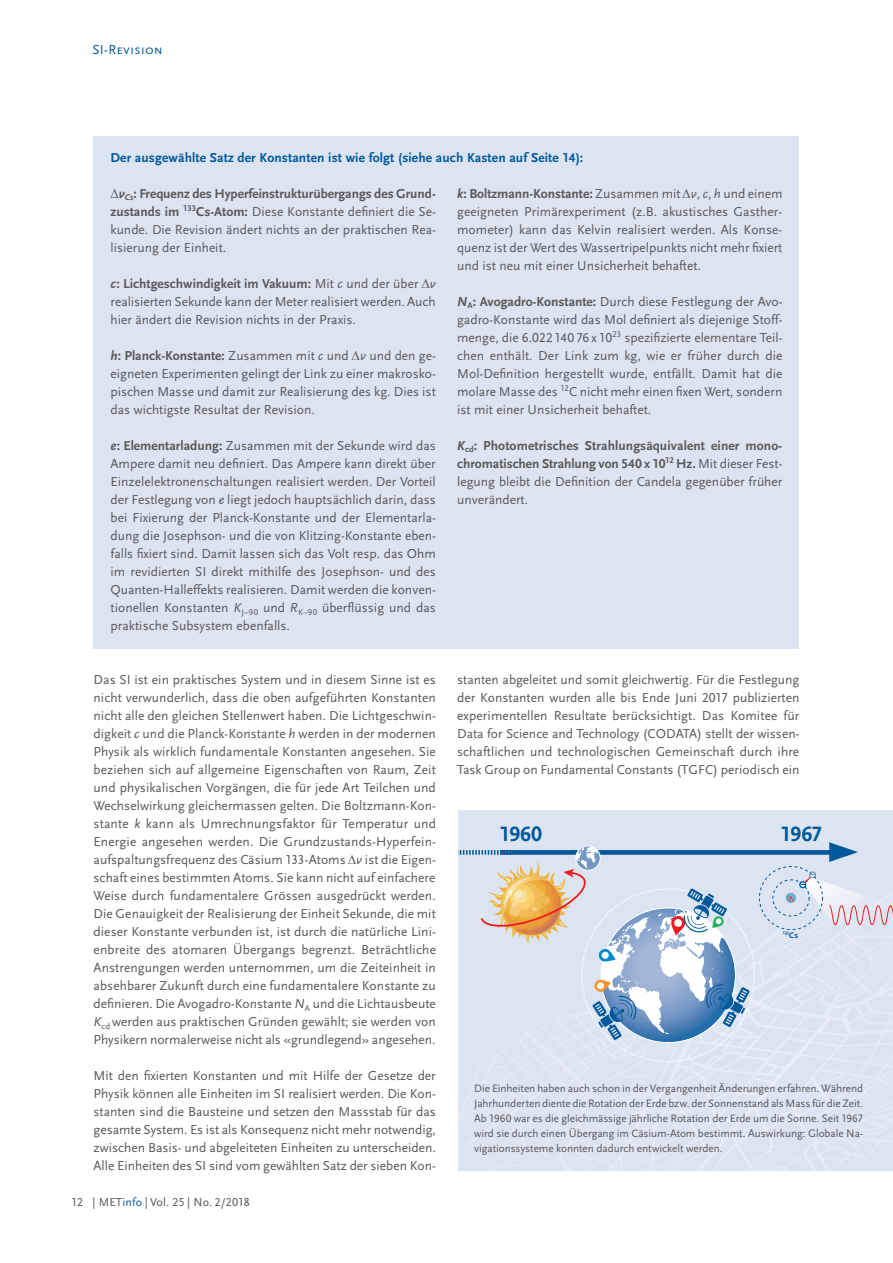
<style>
.page{position:relative;width:893px;height:1263px;background:#fff}
.page>*{position:absolute;margin:0;border:0;box-sizing:border-box;transform-origin:0 0}
.t1{font:700 21.75px "Scala Sans Caps";letter-spacing:-.01em;color:#00599b}
.t2{font:13.5px/18px "Scala Sans";color:#57585a;text-align:justify}
.t3{font:700 13.5px "Scala Sans";letter-spacing:.01em;color:#00599b}
.t4{font:13.5px "Scala Sans Caps";letter-spacing:.005em;color:#00599b}
.t5{font:12px "Scala Sans";letter-spacing:.01em;color:#57585a}
.t6{font:11.25px/15px "Scala Sans";letter-spacing:-.005em;color:#57585a;text-align:justify}
.t7{font:700 8.4px "Scala Sans";color:#00599b}
.t8{font:700 4.95px "Scala Sans";color:#00599b}
.s1{font-family:"Scala Sans Caps"}
.s2{font-family:"Times New Roman";font-weight:700;font-style:italic}
.s3{font-weight:700;font-style:italic}
.s4{font-weight:700}
.s5{font-style:italic}
.s6{font-family:"Times New Roman";font-style:italic}
.s7{color:#00599b}
.s8{font-family:"Scala Sans Caps";font-weight:700}
</style>
<div class="page">
<div style="left:94px;top:136px;width:705px;height:512px;background:#dde4f1"></div>
<div style="left:458px;top:810px;width:435px;height:360px;background:#dde4f1"></div>
<svg style="left:708px;top:865px;width:177px;height:271px"></svg>
<div style="left:772px;top:879px;width:37px;height:37px;border:1px dashed #00599b;border-radius:50%"></div>
<svg style="left:785px;top:872px;width:108px;height:53px"></svg>
<div style="left:500px;top:850px;width:337px;height:5px;background:#00599b"></div>
<svg style="left:829px;top:842px;width:29px;height:20px"></svg>
<svg style="left:458px;top:845px;width:308px;height:230px"></svg>
<p class="t4" style="left:93px;top:42px;width:72px">SI-Revision</p>
<p class="t3" style="left:111px;top:150px;width:474px">Der ausgewählte Satz der Konstanten ist wie folgt (siehe auch Kasten auf Seite <span class="s1">14</span>):</p>
<p class="t2" style="left:111px;top:185px;width:327px"><span class="s2">∆</span><span class="s3">v</span><sub>Cs</sub><span class="s4">: Frequenz des Hyperfeinstrukturübergangs des Grund&shy;zustands im</span> <sup>133</sup><span class="s4">Cs-Atom:</span> Diese Konstante definiert die Se&shy;kunde. Die Revision ändert nichts an der praktischen Rea&shy;lisierung der Einheit.</p>
<p class="t2" style="left:111px;top:275px;width:327px"><span class="s3">c</span><span class="s4">: Lichtgeschwindigkeit im Vakuum:</span> Mit <span class="s5">c</span> und der über <span class="s6">∆</span><span class="s5">v </span>realisierten Sekunde kann der Meter realisiert werden. Auch hier ändert die Revision nichts in der Praxis.</p>
<p class="t2" style="left:111px;top:347px;width:327px"><span class="s3">h</span><span class="s4">: Planck-Konstante:</span> Zusammen mit <span class="s5">c</span> und <span class="s6">∆</span><span class="s5">v</span> und den ge&shy;eigneten Experimenten gelingt der Link zu einer makrosko&shy;pischen Masse und damit zur Realisierung des kg. Dies ist das wichtigste Resultat der Revision.</p>
<p class="t2" style="left:111px;top:437px;width:327px"><span class="s3">e</span><span class="s4">: Elementarladung:</span> Zusammen mit der Sekunde wird das Ampere damit neu definiert. Das Ampere kann direkt über Einzelelektronenschaltungen realisiert werden. Der Vorteil der Festlegung von <span class="s5">e</span> liegt jedoch hauptsächlich darin, dass bei Fixierung der Planck-Konstante und der Elementarla&shy;dung die Josephson- und die von Klitzing-Konstante eben&shy;falls fixiert sind. Damit lassen sich das Volt resp. das Ohm im revidierten SI direkt mithilfe des Josephson- und des Quanten-Halleffekts realisieren. Damit werden die konven&shy;tionellen Konstanten <span class="s5">K</span><sub>J–</sub><sub>90</sub> und <span class="s5">R</span><sub>K–</sub><sub>90</sub> überflüssig und das praktische Subsystem ebenfalls.</p>
<p class="t2" style="left:94px;top:671px;width:344px">Das SI ist ein praktisches System und in diesem Sinne ist es nicht verwunderlich, dass die oben aufgeführten Konstanten nicht alle den gleichen Stellenwert haben. Die Lichtgeschwin&shy;digkeit <span class="s5">c</span> und die Planck-Konstante <span class="s5">h</span> werden in der modernen Physik als wirklich fundamentale Konstanten angesehen. Sie beziehen sich auf allgemeine Eigenschaften von Raum, Zeit und physikalischen Vorgängen, die für jede Art Teilchen und Wechselwirkung gleichermassen gelten. Die Boltzmann-Kon&shy;stante <span class="s5">k</span> kann als Umrechnungsfaktor für Temperatur und Energie angesehen werden. Die Grundzustands-Hyperfein&shy;aufspaltungsfrequenz des Cäsium <span class="s1">133</span>-Atoms <span class="s6">∆</span><span class="s5">v</span> ist die Eigen&shy;schaft eines bestimmten Atoms. Sie kann nicht auf einfachere Weise durch fundamentalere Grössen ausgedrückt werden.<br>Die Genauigkeit der Realisierung der Einheit Sekunde, die mit dieser Konstante verbunden ist, ist durch die natürliche Lini&shy;enbreite des atomaren Übergangs begrenzt. Beträchtliche Anstrengungen werden unternommen, um die Zeiteinheit in absehbarer Zukunft durch eine fundamentalere Konstante zu definieren. Die Avogadro-Konstante <span class="s5">N</span><sub>A</sub> und die Lichtausbeute <span class="s5">K</span><sub>cd</sub> werden aus praktischen Gründen gewählt; sie werden von Physikern normalerweise nicht als «grundlegend» angesehen.</p>
<p class="t2" style="left:94px;top:1067px;width:344px">Mit den fixierten Konstanten und mit Hilfe der Gesetze der Physik können alle Einheiten im SI realisiert werden. Die Kon&shy;stanten sind die Bausteine und setzen den Massstab für das gesamte System. Es ist als Konsequenz nicht mehr notwendig, zwischen Basis- und abgeleiteten Einheiten zu unterscheiden.<br>Alle Einheiten des SI sind vom gewählten Satz der sieben Kon-</p>
<p class="t5" style="left:72px;top:1196px;width:180px"><span class="s1">12</span> | MET<span class="s7">info</span> | Vol. <span class="s1">25</span> | No. <span class="s1">2/2018</span></p>
<p class="t2" style="left:457px;top:185px;width:327px"><span class="s3">k</span><span class="s4">: Boltzmann-Konstante:</span> Zusammen mit <span class="s6">∆</span><span class="s5">v</span>, <span class="s5">c</span>, <span class="s5">h</span> und einem geeigneten Primärexperiment (z.B. akustisches Gasther&shy;mometer) kann das Kelvin realisiert werden. Als Konse&shy;quenz ist der Wert des Wassertripelpunkts nicht mehr fixiert und ist neu mit einer Unsicherheit behaftet.</p>
<p class="t2" style="left:457px;top:293px;width:327px"><span class="s3">N</span><sub>A</sub><span class="s4">: Avogadro-Konstante:</span> Durch diese Festlegung der Avo&shy;gadro-Konstante wird das Mol definiert als diejenige Stoff&shy;menge, die <span class="s1">6.022 140 76</span> x <span class="s1">10</span><sup>23</sup> spezifizierte elementare Teil&shy;chen enthält. Der Link zum kg, wie er früher durch die Mol-Definition hergestellt wurde, entfällt. Damit hat die molare Masse des <sup>12</sup>C nicht mehr einen fixen Wert, sondern ist mit einer Unsicherheit behaftet.</p>
<p class="t2" style="left:457px;top:437px;width:327px"><span class="s3">K</span><sub>cd</sub><span class="s4">: Photometrisches Strahlungsäquivalent einer mono&shy;chromatischen Strahlung von</span> <span class="s8">540</span> <span class="s4">x</span> <span class="s8">10</span><sup>12</sup> <span class="s4">Hz.</span> Mit dieser Fest&shy;legung bleibt die Definition der Candela gegenüber früher unverändert.</p>
<p class="t2" style="left:457px;top:671px;width:344px">stanten abgeleitet und somit gleichwertig. Für die Festlegung der Konstanten wurden alle bis Ende Juni <span class="s1">2017</span> publizierten experimentellen Resultate berücksichtigt. Das Komitee für Data for Science and Technology (CODATA) stellt der wissen&shy;schaftlichen und technologischen Gemeinschaft durch ihre Task Group on Fundamental Constants (TGFC) periodisch ein</p>
<h1 class="t1" style="left:500px;top:822px;width:44px">1960</h1>
<h1 class="t1" style="left:781px;top:822px;width:43px">1967</h1>
<p class="t8" style="left:783px;top:929px;width:8px">133</p>
<p class="t7" style="left:789px;top:931px;width:10px">Cs</p>
<p class="t6" style="left:474px;top:1081px;width:391px">Die Einheiten haben auch schon in der Vergangenheit Änderungen erfahren. Während Jahrhunderten diente die Rotation der Erde bzw. der Sonnenstand als Mass für die Zeit.<br>Ab <span class="s1">1960</span> war es die gleichmässige jährliche Rotation der Erde um die Sonne. Seit <span class="s1">1967 </span>wird sie durch einen Übergang im Cäsium-Atom bestimmt. Auswirkung: Globale Na&shy;vigationssysteme konnten dadurch entwickelt werden.</p>
</div>
